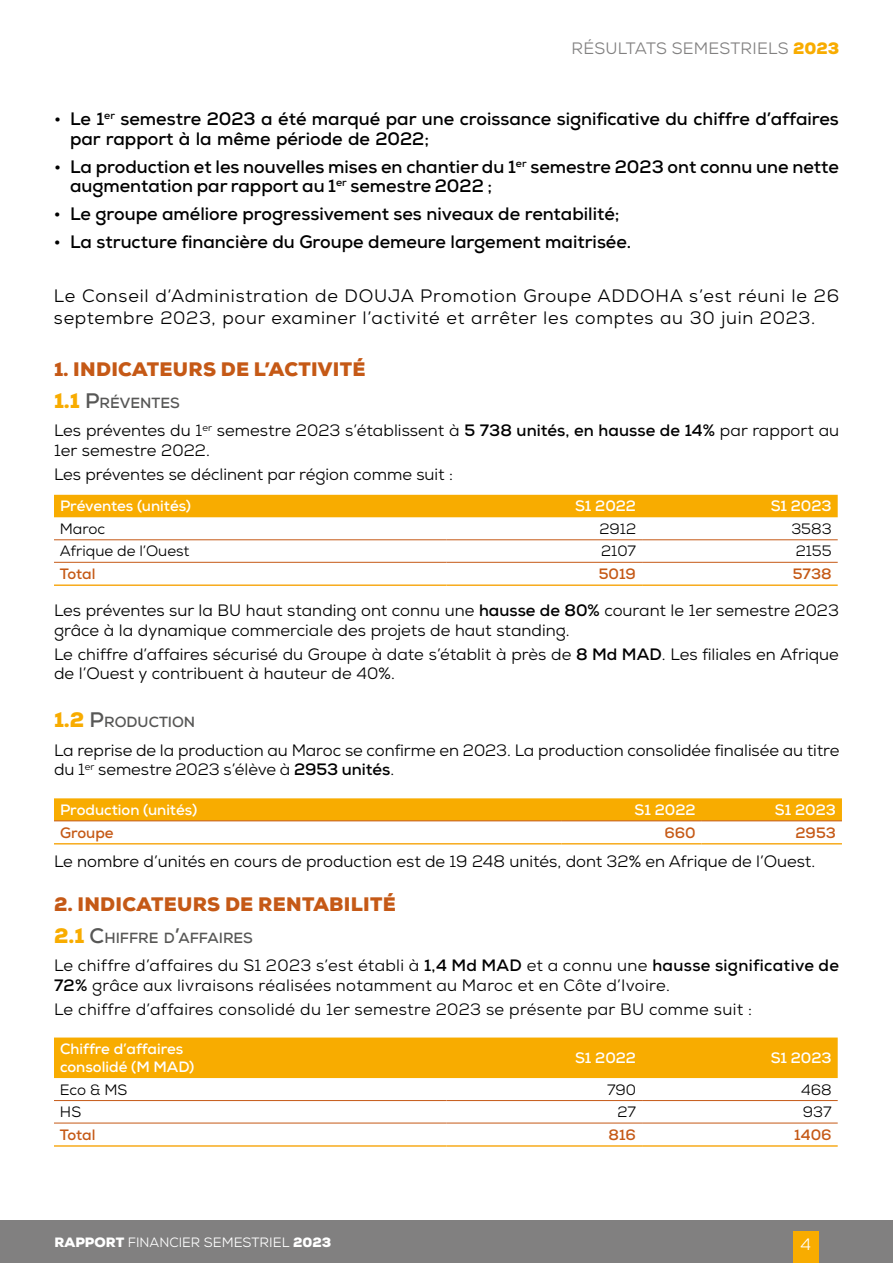
<style>
.page{position:relative;width:893px;height:1263px;background:#fff}
.page>*{position:absolute;margin:0;border:0;box-sizing:border-box;transform-origin:0 0}
.t1{font:900 19.5px "Nexa";letter-spacing:.015em;color:#c55916}
.t2{font:700 18px/19.5px "Nexa";color:#000}
.t3{font:18px/21.6px "Nexa";letter-spacing:.04em;color:#000}
.t4{font:16.5px/19.8px "Nexa";color:#000}
.t5{font:16.5px/19.8px "Nexa";letter-spacing:.02em;color:#000}
.t6{font:16.5px "Nexa";letter-spacing:.015em;color:#818080}
.t7{font:16.5px "Nexa";color:#fff}
.t8{font:700 15px/18px "Nexa";color:#fff}
.t9{font:15px "Nexa";color:#000}
.t10{font:700 15px "Nexa";color:#c55916}
.t11{font:700 14.7px "Nexa";color:#575756}
.t12{font:13.5px "Nexa";color:#fff}
.s1{font-weight:900;color:#f8ac00}
.s2{font-weight:900;font-size:21px;color:#f8ac00}
.s3{font-size:21px}
.s4{font-weight:700}
.s5{font-weight:900}
</style>
<div class="page">
<div style="left:0;top:1220px;width:893px;height:43px;background:#818080"></div>
<div style="left:793px;top:1232px;width:26px;height:31px;background:#f8ac00"></div>
<div style="left:54px;top:495px;width:784px;height:22px;background:#f8ac00"></div>
<hr style="left:54px;top:584px;width:392px;height:2px;background:#f7ab1c">
<hr style="left:446px;top:584px;width:196px;height:2px;background:#f7ab1c">
<hr style="left:642px;top:584px;width:196px;height:2px;background:#f7ab1c">
<hr style="left:54px;top:539px;width:392px;height:1px;background:#c55916">
<hr style="left:446px;top:539px;width:196px;height:1px;background:#c55916">
<hr style="left:642px;top:539px;width:196px;height:1px;background:#c55916">
<hr style="left:54px;top:562px;width:392px;height:1px;background:#c55916">
<hr style="left:446px;top:562px;width:196px;height:1px;background:#c55916">
<hr style="left:642px;top:562px;width:196px;height:1px;background:#c55916">
<div style="left:54px;top:798px;width:788px;height:22px;background:#f8ac00"></div>
<hr style="left:54px;top:843px;width:507px;height:1px;background:#f7ab1c">
<hr style="left:561px;top:843px;width:141px;height:1px;background:#f7ab1c">
<hr style="left:702px;top:843px;width:140px;height:1px;background:#f7ab1c">
<hr style="left:54px;top:820px;width:507px;height:1px;background:#c55916">
<hr style="left:561px;top:820px;width:141px;height:1px;background:#c55916">
<hr style="left:702px;top:820px;width:140px;height:1px;background:#c55916">
<div style="left:54px;top:1037px;width:784px;height:41px;background:#f8ac00"></div>
<hr style="left:54px;top:1145px;width:392px;height:2px;background:#f7ab1c">
<hr style="left:446px;top:1145px;width:196px;height:2px;background:#f7ab1c">
<hr style="left:642px;top:1145px;width:196px;height:2px;background:#f7ab1c">
<hr style="left:54px;top:1100px;width:392px;height:1px;background:#c55916">
<hr style="left:446px;top:1100px;width:196px;height:1px;background:#c55916">
<hr style="left:642px;top:1100px;width:196px;height:1px;background:#c55916">
<hr style="left:54px;top:1123px;width:392px;height:1px;background:#c55916">
<hr style="left:446px;top:1123px;width:196px;height:1px;background:#c55916">
<hr style="left:642px;top:1123px;width:196px;height:1px;background:#c55916">
<p class="t6" style="left:572px;top:37px;width:269px">RÉSULTATS SEMESTRIELS <span class="s1">2023</span></p>
<p class="t2" style="left:70px;top:109px;width:770px;text-indent:-16px">• Le 1<sup>er</sup> semestre 2023 a été marqué par une croissance significative du chiffre d’affaires par rapport à la même période de 2022;</p>
<p class="t2" style="left:70px;top:157px;width:770px;text-indent:-16px">• La production et les nouvelles mises en chantier du 1<sup>er</sup> semestre 2023 ont connu une nette augmentation par rapport au 1<sup>er</sup> semestre 2022 ;</p>
<p class="t2" style="left:54px;top:204px;width:567px">• Le groupe améliore progressivement ses niveaux de rentabilité;</p>
<p class="t2" style="left:54px;top:232px;width:579px">• La structure financière du Groupe demeure largement maitrisée.</p>
<p class="t3" style="left:54px;top:285px;width:787px">Le Conseil d’Administration de DOUJA Promotion Groupe ADDOHA s’est réuni le 26 septembre 2023, pour examiner l’activité et arrêter les comptes au 30 juin 2023.</p>
<p class="t1" style="left:54px;top:356px;width:313px">1. INDICATEURS DE L’ACTIVITÉ</p>
<p class="t11" style="left:54px;top:394px;width:127px"><span class="s2">1.1</span> <span class="s3">P</span>RÉVENTES</p>
<p class="t4" style="left:54px;top:421px;width:787px">Les préventes du 1<sup>er</sup> semestre 2023 s’établissent à <span class="s4">5 738 unités, en hausse de 14%</span> par rapport au<br>1er semestre 2022.</p>
<p class="t4" style="left:54px;top:465px;width:400px">Les préventes se déclinent par région comme suit :</p>
<p class="t8" style="left:60px;top:497px;width:133px">Préventes (unités)</p>
<p class="t8" style="left:575px;top:497px;width:63px">S1 2022</p>
<p class="t8" style="left:771px;top:497px;width:63px">S1 2023</p>
<p class="t9" style="left:60px;top:519px;width:47px">Maroc</p>
<p class="t9" style="left:599px;top:519px;width:38px">2912</p>
<p class="t9" style="left:791px;top:519px;width:42px">3583</p>
<p class="t9" style="left:60px;top:542px;width:131px">Afrique de l’Ouest</p>
<p class="t9" style="left:601px;top:542px;width:36px">2107</p>
<p class="t9" style="left:796px;top:542px;width:37px">2155</p>
<p class="t10" style="left:60px;top:564px;width:37px">Total</p>
<p class="t10" style="left:599px;top:564px;width:39px">5019</p>
<p class="t10" style="left:793px;top:564px;width:40px">5738</p>
<p class="t4" style="left:54px;top:600px;width:786px">Les préventes sur la BU haut standing ont connu une <span class="s4">hausse de 80%</span> courant le 1er semestre 2023 grâce à la dynamique commerciale des projets de haut standing.</p>
<p class="t4" style="left:54px;top:644px;width:786px">Le chiffre d’affaires sécurisé du Groupe à date s’établit à près de <span class="s4">8 Md MAD</span>. Les filiales en Afrique de l’Ouest y contribuent à hauteur de 40%.</p>
<p class="t11" style="left:54px;top:713px;width:143px"><span class="s2">1.2</span> <span class="s3">P</span>RODUCTION</p>
<p class="t4" style="left:54px;top:740px;width:787px">La reprise de la production au Maroc se confirme en 2023. La production consolidée finalisée au titre du 1<sup>er</sup> semestre 2023 s’élève à <span class="s4">2953 unités</span>.</p>
<p class="t8" style="left:60px;top:801px;width:139px">Production (unités)</p>
<p class="t8" style="left:635px;top:801px;width:63px">S1 2022</p>
<p class="t8" style="left:775px;top:801px;width:63px">S1 2023</p>
<p class="t10" style="left:60px;top:823px;width:55px">Groupe</p>
<p class="t10" style="left:664px;top:823px;width:33px">660</p>
<p class="t10" style="left:795px;top:823px;width:42px">2953</p>
<p class="t4" style="left:54px;top:851px;width:763px">Le nombre d’unités en cours de production est de 19 248 unités, dont 32% en Afrique de l’Ouest.</p>
<p class="t1" style="left:54px;top:891px;width:343px">2. INDICATEURS DE RENTABILITÉ</p>
<p class="t11" style="left:54px;top:928px;width:201px"><span class="s2">2.1</span> <span class="s3">C</span>HIFFRE D<span class="s3">’</span>AFFAIRES</p>
<p class="t5" style="left:54px;top:956px;width:786px">Le chiffre d’affaires du S1 2023 s’est établi à <span class="s4">1,4 Md MAD</span> et a connu une <span class="s4">hausse significative de<br>72%</span> grâce aux livraisons réalisées notamment au Maroc et en Côte d’Ivoire.</p>
<p class="t5" style="left:54px;top:1000px;width:700px">Le chiffre d’affaires consolidé du 1er semestre 2023 se présente par BU comme suit :</p>
<p class="t8" style="left:60px;top:1040px;width:136px">Chiffre d’affaires consolidé (M MAD)</p>
<p class="t8" style="left:575px;top:1049px;width:63px">S1 2022</p>
<p class="t8" style="left:771px;top:1049px;width:63px">S1 2023</p>
<p class="t9" style="left:60px;top:1080px;width:69px">Eco &amp; MS</p>
<p class="t9" style="left:607px;top:1080px;width:31px">790</p>
<p class="t9" style="left:801px;top:1080px;width:32px">468</p>
<p class="t9" style="left:60px;top:1102px;width:23px">HS</p>
<p class="t9" style="left:618px;top:1102px;width:20px">27</p>
<p class="t9" style="left:803px;top:1102px;width:30px">937</p>
<p class="t10" style="left:60px;top:1125px;width:37px">Total</p>
<p class="t10" style="left:609px;top:1125px;width:29px">816</p>
<p class="t10" style="left:794px;top:1125px;width:39px">1406</p>
<p class="t12" style="left:55px;top:1233px;width:278px"><span class="s5">RAPPORT</span> FINANCIER SEMESTRIEL <span class="s5">2023</span></p>
<p class="t7" style="left:800px;top:1234px;width:12px">4</p>
</div>
